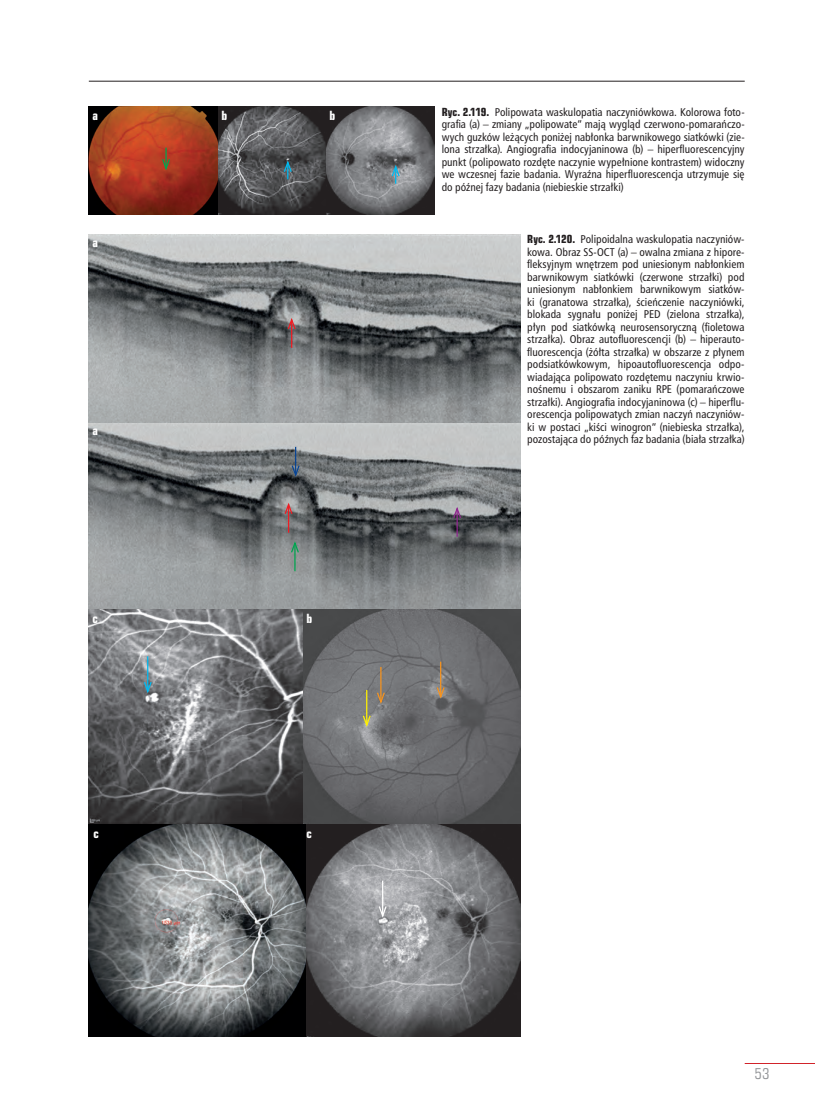
<style>
.page{position:relative;width:815px;height:1112px;background:#fff}
.page>*{position:absolute;margin:0;border:0;box-sizing:border-box;transform-origin:0 0}
.t1{font:15px "Square 721 Cn PL Regular A";color:#939598}
.t2{font:12.5px "Square 721 Cn PL Bold A";color:#fff}
.t3{font:11.25px/12.5px "Humnst 777 Cn PL Regular A";color:#231f20;text-align:justify}
.s1{font-family:"Square 721 Cn PL Bold A"}
</style>
<div class="page">
<hr style="left:744px;top:1063px;width:71px;height:1px;background:#d1232a">
<hr style="left:89px;top:81px;width:655px;height:1px;background:#231f20">
<img style="left:89px;top:106px;width:345px;height:109px">
<hr style="left:165px;top:148px;width:2px;height:20px;background:#00a54f">
<svg style="left:161px;top:158px;width:10px;height:14px"></svg>
<svg style="left:283px;top:159px;width:10px;height:20px"></svg>
<svg style="left:390px;top:163px;width:10px;height:21px"></svg>
<img style="left:89px;top:234px;width:431px;height:802px">
<svg style="left:283px;top:501px;width:10px;height:32px"></svg>
<svg style="left:290px;top:447px;width:10px;height:32px"></svg>
<svg style="left:290px;top:539px;width:10px;height:32px"></svg>
<hr style="left:456px;top:508px;width:2px;height:29px;background:#90268f">
<svg style="left:452px;top:505px;width:10px;height:14px"></svg>
<hr style="left:147px;top:656px;width:1px;height:35px;background:#00baf1">
<svg style="left:143px;top:680px;width:10px;height:15px"></svg>
<hr style="left:380px;top:667px;width:1px;height:35px;background:#f7931d">
<svg style="left:376px;top:691px;width:10px;height:15px"></svg>
<hr style="left:366px;top:690px;width:1px;height:35px;background:#fff101">
<svg style="left:362px;top:714px;width:10px;height:15px"></svg>
<hr style="left:440px;top:661px;width:1px;height:36px;background:#f7931d">
<svg style="left:435px;top:686px;width:10px;height:14px"></svg>
<svg style="left:287px;top:316px;width:9px;height:32px"></svg>
<hr style="left:382px;top:880px;width:1px;height:36px;background:#fff">
<svg style="left:377px;top:905px;width:10px;height:14px"></svg>
<p class="t2" style="left:92px;top:108px;width:7px">a</p>
<p class="t2" style="left:221px;top:108px;width:7px">b</p>
<p class="t2" style="left:329px;top:108px;width:7px">b</p>
<p class="t2" style="left:92px;top:235px;width:7px">a</p>
<p class="t2" style="left:92px;top:423px;width:7px">a</p>
<p class="t2" style="left:92px;top:611px;width:7px">c</p>
<p class="t2" style="left:306px;top:611px;width:7px">b</p>
<p class="t2" style="left:94px;top:826px;width:7px">c</p>
<p class="t2" style="left:306px;top:826px;width:7px">c</p>
<p class="t3" style="left:441px;top:105px;width:304px"><span class="s1">Ryc. 2.119.</span> Polipowata waskulopatia naczyniówkowa. Kolorowa foto&shy;grafia (a) – zmiany „polipowate” mają wygląd czerwono-pomarańczo&shy;wych guzków leżących poniżej nabłonka barwnikowego siatkówki (zie&shy;lona strzałka). Angiografia indocyjaninowa (b) – hiperfluorescencyjny punkt (polipowato rozdęte naczynie wypełnione kontrastem) widoczny we wczesnej fazie badania. Wyraźna hiperfluorescencja utrzymuje się do późnej fazy badania (niebieskie strzałki)</p>
<p class="t3" style="left:527px;top:233px;width:219px"><span class="s1">Ryc. 2.120.</span> Polipoidalna waskulopatia naczyniów&shy;kowa. Obraz SS-OCT (a) – owalna zmiana z hipore&shy;fleksyjnym wnętrzem pod uniesionym nabłonkiem barwnikowym siatkówki (czerwone strzałki) pod uniesionym nabłonkiem barwnikowym siatków&shy;ki (granatowa strzałka), ścieńczenie naczyniówki, blokada sygnału poniżej PED (zielona strzałka), płyn pod siatkówką neurosensoryczną (fioletowa strzałka). Obraz autofluorescencji (b) – hiperauto&shy;fluorescencja (żółta strzałka) w obszarze z płynem podsiatkówkowym, hipoautofluorescencja odpo&shy;wiadająca polipowato rozdętemu naczyniu krwio&shy;nośnemu i obszarom zaniku RPE (pomarańczowe strzałki). Angiografia indocyjaninowa (c) – hiperflu&shy;orescencja polipowatych zmian naczyń naczyniów&shy;ki w postaci „kiści winogron” (niebieska strzałka), pozostająca do późnych faz badania (biała strzałka)</p>
<h1 class="t1" style="left:754px;top:1064px;width:16px">53</h1>
</div>
